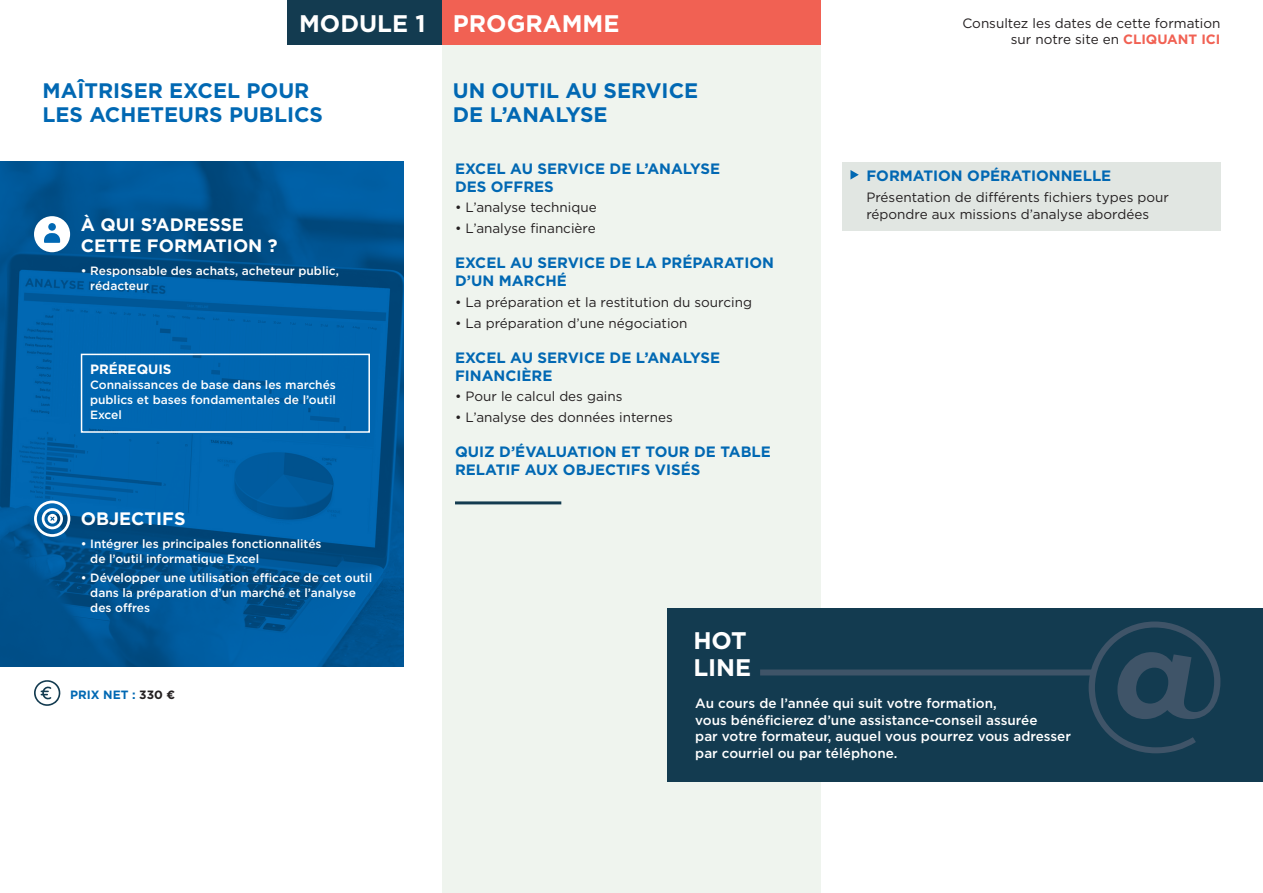
<style>
.page{position:relative;width:1263px;height:893px;background:#fff}
.page>*{position:absolute;margin:0;border:0;box-sizing:border-box;transform-origin:0 0}
.t1{font:700 24px/27px "Gotham";color:#fff}
.t2{font:700 21px/24px "Gotham";color:#0168b3}
.t3{font:700 18px/21px "Gotham";color:#fff}
.t4{font:700 15px/18px "Gotham";color:#0168b3}
.t5{font:13.5px/16.5px "Gotham";color:#231f20}
.t6{font:500 13.5px/16.5px "Gotham";color:#fff}
.t7{font:700 13.5px "Gotham";color:#fff}
.t8{font:500 12px/15px "Gotham";color:#fff}
.t9{font:700 12px "Gotham";color:#0168b3}
.s1{font-weight:700;color:#f16153}
.s2{color:#231f20}
</style>
<div class="page">
<div style="left:442px;top:0;width:379px;height:893px;background:#eff4ee"></div>
<div style="left:287px;top:0;width:164px;height:44px;background:#133b50"></div>
<div style="left:842px;top:162px;width:378px;height:68px;background:#e1e6e2"></div>
<svg style="left:850px;top:170px;width:9px;height:10px"></svg>
<svg style="left:0;top:162px;width:404px;height:505px;background:#005a9c"></svg>
<svg style="left:34px;top:501px;width:36px;height:36px"></svg>
<div style="left:34px;top:216px;width:36px;height:36px;background:#fff;border-radius:50%"></div>
<svg style="left:44px;top:233px;width:16px;height:10px"></svg>
<div style="left:48px;top:223px;width:8px;height:8px;background:#0168b3;border-radius:50%"></div>
<div style="left:81px;top:354px;width:289px;height:79px;border:2px solid #fff"></div>
<svg style="left:34px;top:680px;width:27px;height:26px"></svg>
<hr style="left:455px;top:501px;width:106px;height:3px;background:#133b50">
<div style="left:442px;top:0;width:379px;height:44px;background:#f16153"></div>
<div style="left:668px;top:608px;width:595px;height:173px;background:#133b50"></div>
<svg style="left:1089px;top:621px;width:131px;height:132px"></svg>
<div style="left:760px;top:669px;width:334px;height:6px;background:#3f5468"></div>
<p class="t1" style="left:299px;top:10px;width:128px">MODULE 1</p>
<p class="t1" style="left:453px;top:10px;width:168px">PROGRAMME</p>
<p class="t5" style="left:962px;top:14px;width:259px;text-align:right">Consultez les dates de cette formation sur notre site en <span class="s1">CLIQUANT ICI</span></p>
<p class="t2" style="left:453px;top:78px;width:247px">UN OUTIL AU SERVICE<br>DE L’ANALYSE</p>
<p class="t2" style="left:43px;top:78px;width:282px">MAÎTRISER EXCEL POUR<br>LES ACHETEURS PUBLICS</p>
<p class="t3" style="left:81px;top:214px;width:198px">À QUI S’ADRESSE<br>CETTE FORMATION ?</p>
<p class="t8" style="left:90px;top:263px;width:250px;text-indent:-9px">• Responsable des achats, acheteur public, rédacteur</p>
<p class="t7" style="left:90px;top:361px;width:83px">PRÉREQUIS</p>
<p class="t8" style="left:90px;top:377px;width:248px;text-align:justify">Connaissances de base dans les marchés publics et bases fondamentales de l’outil Excel</p>
<p class="t3" style="left:81px;top:508px;width:106px">OBJECTIFS</p>
<p class="t8" style="left:90px;top:536px;width:233px;text-indent:-9px">• Intégrer les principales fonctionnalités de l’outil informatique Excel</p>
<p class="t8" style="left:90px;top:570px;width:283px;text-indent:-9px">• Développer une utilisation efficace de cet outil dans la préparation d’un marché et l’analyse des offres</p>
<p class="t9" style="left:70px;top:686px;width:107px">PRIX NET : <span class="s2">330 €</span></p>
<p class="t4" style="left:455px;top:159px;width:267px">EXCEL AU SERVICE DE L’ANALYSE<br>DES OFFRES</p>
<p class="t5" style="left:455px;top:199px;width:143px">• L’analyse technique</p>
<p class="t5" style="left:455px;top:220px;width:142px">• L’analyse financière</p>
<p class="t4" style="left:455px;top:254px;width:320px">EXCEL AU SERVICE DE LA PRÉPARATION<br>D’UN MARCHÉ</p>
<p class="t5" style="left:455px;top:294px;width:298px">• La préparation et la restitution du sourcing</p>
<p class="t5" style="left:455px;top:314px;width:234px">• La préparation d’une négociation</p>
<p class="t4" style="left:455px;top:348px;width:267px">EXCEL AU SERVICE DE L’ANALYSE<br>FINANCIÈRE</p>
<p class="t5" style="left:455px;top:388px;width:169px">• Pour le calcul des gains</p>
<p class="t5" style="left:455px;top:409px;width:219px">• L’analyse des données internes</p>
<p class="t4" style="left:455px;top:443px;width:317px">QUIZ D’ÉVALUATION ET TOUR DE TABLE<br>RELATIF AUX OBJECTIFS VISÉS</p>
<p class="t1" style="left:693px;top:626px;width:59px">HOT<br>LINE</p>
<p class="t4" style="left:866px;top:167px;width:246px">FORMATION OPÉRATIONNELLE</p>
<p class="t5" style="left:866px;top:189px;width:304px">Présentation de différents fichiers types pour répondre aux missions d’analyse abordées</p>
<p class="t6" style="left:695px;top:695px;width:377px">Au cours de l’année qui suit votre formation,<br>vous bénéficierez d’une assistance-conseil assurée<br>par votre formateur, auquel vous pourrez vous adresser par courriel ou par téléphone.</p>
</div>
